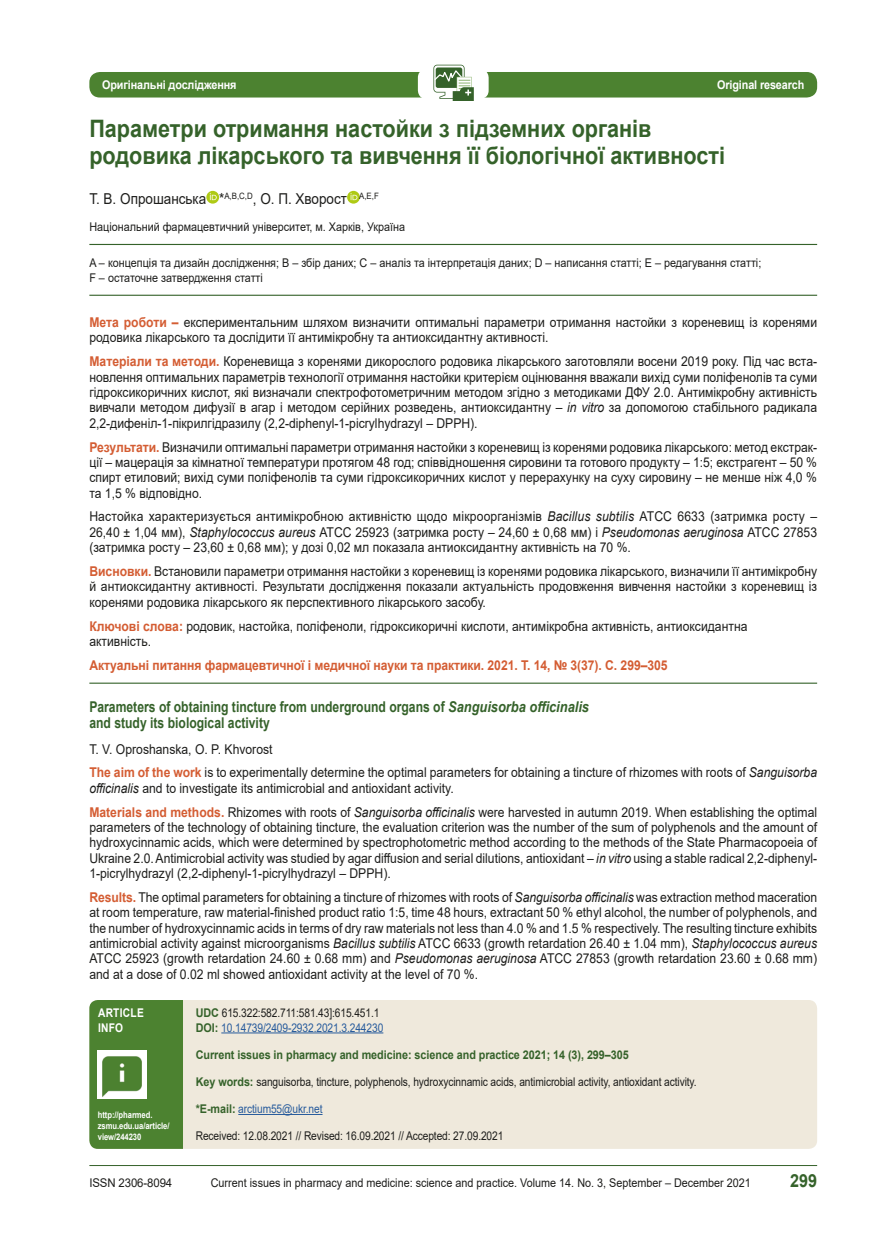
<style>
.page{position:relative;width:881px;height:1234px;background:#fff}
.page>*{position:absolute;margin:0;border:0;box-sizing:border-box;transform-origin:0 0}
.статья{font:700 24px/27.3px "Arial";color:#35622a;scale:.9 1}
.Низ{font:700 18px "Arial";color:#35622a;scale:.9 1}
.автор{font:15px "Arial";color:#1d1d1b;scale:.9 1}
.резюме_назв{font:700 14.85px/16.5px "Arial";color:#35622a;scale:.82 1}
.резюме{font:13.5px/15.3px "Arial";color:#1d1d1b;text-align:justify;scale:.9 1}
.резюме_низ{font:700 13.5px "Arial";letter-spacing:-.005em;color:#d45d33;scale:.9 1}
.резюме_авт{font:13.5px "Arial";color:#1d1d1b;scale:.9 1}
.удк{font:12px "Arial";letter-spacing:-.01em;color:#1d1d1b;scale:.85 1}
.заведение{font:12px/14.7px "Arial";color:#1d1d1b;scale:.9 1}
.Низ-2{font:12px "Arial";color:#1d1d1b;scale:.9 1}
.удк-2{font:700 12px "Arial";letter-spacing:-.005em;color:#35622a;scale:.9 1}
.удк-3{font:12px "Arial";letter-spacing:-.01em;color:#275b9c;scale:.85 1}
.о_статье_верх{font:700 12px "Arial";letter-spacing:-.01em;color:#fff;scale:.9 1}
.Низ-3{font:12px "Arial";color:#1d1d1b;scale:.95 1}
.о_статье_верх-2{font:700 12px/14.9px "Arial";letter-spacing:.025em;color:#fff;scale:.85 1}
.о_статье{font:700 9px/11.2px "Arial";letter-spacing:-.01em;color:#fff;scale:.85 1}
.s1{font-weight:700;color:#d45d33}
.s2{font-style:italic}
.s3{font-weight:700;color:#35622a}
</style>
<div class="page">
<hr style="left:89px;top:1164px;width:727px;height:1px;background:#35622a">
<div style="left:89px;top:72px;width:727px;height:25px;background:#4c8230;border-radius:10px"></div>
<div style="left:417px;top:69px;width:71px;height:30px;background:#fff;border-radius:9px"></div>
<svg style="left:436px;top:64px;width:38px;height:37px"></svg>
<svg style="left:433px;top:65px;width:40px;height:36px"></svg>
<hr style="left:89px;top:244px;width:727px;height:1px;background:#35622a">
<hr style="left:89px;top:294px;width:727px;height:2px;background:#35622a">
<hr style="left:89px;top:682px;width:727px;height:1px;background:#35622a">
<svg style="left:206px;top:191px;width:13px;height:12px"></svg>
<svg style="left:210px;top:193px;width:7px;height:7px"></svg>
<svg style="left:347px;top:191px;width:13px;height:12px"></svg>
<svg style="left:350px;top:193px;width:7px;height:7px"></svg>
<div style="left:89px;top:999px;width:727px;height:149px;background:#efe9dc;border-radius:9px"></div>
<hr style="left:221px;top:1032px;width:162px;height:1px;background:#275b9c">
<hr style="left:238px;top:1113px;width:84px;height:1px;background:#275b9c">
<div style="left:89px;top:999px;width:94px;height:149px;background:#4c8230"></div>
<img style="left:98px;top:1049px;width:48px;height:49px">
<p class="о_статье_верх" style="left:102px;top:76px;width:151px">Оригінальні дослідження</p>
<p class="о_статье_верх" style="left:717px;top:76px;width:98px">Оriginal research</p>
<p class="статья" style="left:89px;top:115px;width:707px">Параметри отримання настойки з підземних органів родовика лікарського та вивчення її біологічної активності</p>
<p class="автор" style="left:89px;top:188px;width:323px">Т. В. Опрошанська *<sup>A,B,C,D</sup>, О. П. Хворост <sup>A,E,F</sup></p>
<p class="заведение" style="left:89px;top:219px;width:352px">Національний фармацевтичний університет, м. Харків, Україна</p>
<p class="заведение" style="left:89px;top:255px;width:747px">A – концепція та дизайн дослідження; B – збір даних; C – аналіз та інтерпретація даних; D – написання статті; E – редагування статті;<br>F – остаточне затвердження статті</p>
<p class="резюме" style="left:89px;top:314px;width:809px"><span class="s1">Мета роботи –</span> експериментальним шляхом визначити оптимальні параметри отримання настойки з кореневищ із коренями родовика лікарського та дослідити її антимікробну та антиоксидантну активності.</p>
<p class="резюме" style="left:89px;top:354px;width:809px"><span class="s1">Матеріали та методи.</span> Кореневища з коренями дикорослого родовика лікарського заготовляли восени 2019 року. Під час вста&shy;новлення оптимальних параметрів технології отримання настойки критерієм оцінювання вважали вихід суми поліфенолів та суми гідроксикоричних кислот, які визначали спектрофотометричним методом згідно з методиками ДФУ 2.0. Антимікробну активність вивчали методом дифузії в агар і методом серійних розведень, антиоксидантну – <span class="s2">in vitro</span> за допомогою стабільного радикала 2,2-дифеніл-1-пікрилгідразилу (2,2-diphenyl-1-picrylhydrazyl – DPPH).</p>
<p class="резюме" style="left:89px;top:439px;width:809px"><span class="s1">Результати.</span> Визначили оптимальні параметри отримання настойки з кореневищ із коренями родовика лікарського: метод екстрак&shy;ції – мацерація за кімнатної температури протягом 48 год; співвідношення сировини та готового продукту – 1:5; екстрагент – 50 % спирт етиловий; вихід суми поліфенолів та суми гідроксикоричних кислот у перерахунку на суху сировину – не менше ніж 4,0 % та 1,5 % відповідно.</p>
<p class="резюме" style="left:89px;top:509px;width:809px">Настойка характеризується антимікробною активністю щодо мікроорганізмів <span class="s2">Bacillus subtilis</span> АТСС 6633 (затримка росту – 26,40 ± 1,04 мм), <span class="s2">Staphylococcus aureus</span> АТСС 25923 (затримка росту – 24,60 ± 0,68 мм) і <span class="s2">Pseudomonas aeruginosa</span> АТСС 27853 (затримка росту – 23,60 ± 0,68 мм); у дозі 0,02 мл показала антиоксидантну активність на 70 %.</p>
<p class="резюме" style="left:89px;top:563px;width:809px"><span class="s1">Висновки.</span> Встановили параметри отримання настойки з кореневищ із коренями родовика лікарського, визначили її антимікробну й антиоксидантну активності. Результати дослідження показали актуальність продовження вивчення настойки з кореневищ із коренями родовика лікарського як перспективного лікарського засобу.</p>
<p class="резюме" style="left:89px;top:618px;width:732px"><span class="s1">Ключові слова:</span> родовик, настойка, поліфеноли, гідроксикоричні кислоти, антимікробна активність, антиоксидантна активність.</p>
<p class="резюме_низ" style="left:89px;top:655px;width:643px">Актуальні питання фармацевтичної і медичної науки та практики. 2021. Т. 14, № 3(37). С. 299–305</p>
<p class="резюме_назв" style="left:89px;top:698px;width:610px">Parameters of obtaining tincture from underground organs of <span class="s2">Sanguisorba officinalis </span>and study its biological activity</p>
<p class="резюме_авт" style="left:89px;top:739px;width:205px">T. V. Oproshanska, O. P. Khvorost</p>
<p class="резюме" style="left:89px;top:764px;width:809px"><span class="s1">The aim of the work</span> is to experimentally determine the optimal parameters for obtaining a tincture of rhizomes with roots of <span class="s2">Sanguisorba officinalis</span> and to investigate its antimicrobial and antioxidant activity.</p>
<p class="резюме" style="left:89px;top:804px;width:809px"><span class="s1">Materials and methods.</span> Rhizomes with roots of <span class="s2">Sanguisorba officinalis</span> were harvested in autumn 2019. When establishing the optimal parameters of the technology of obtaining tincture, the evaluation criterion was the number of the sum of polyphenols and the amount of hydroxycinnamic acids, which were determined by spectrophotometric method according to the methods of the State Pharmacopoeia of Ukraine 2.0.Antimicrobial activity was studied by agar diffusion and serial dilutions, antioxidant – <span class="s2">in vitro</span> using a stable radical 2,2-diphenyl-1-picrylhydrazyl (2,2-diphenyl-1-picrylhydrazyl – DPPH).</p>
<p class="резюме" style="left:89px;top:889px;width:809px"><span class="s1">Results.</span> The optimal parameters for obtaining a tincture of rhizomes with roots of <span class="s2">Sanguisorba officinalis</span> was extraction method maceration at room temperature, raw material-finished product ratio 1:5, time 48 hours, extractant 50 % ethyl alcohol, the number of polyphenols, and the number of hydroxycinnamic acids in terms of dry raw materials not less than 4.0 % and 1.5 % respectively. The resulting tincture exhibits antimicrobial activity against microorganisms <span class="s2">Bacillus subtilis</span> ATCC 6633 (growth retardation 26.40 ± 1.04 mm), <span class="s2">Staphylococcus aureus </span>ATCC 25923 (growth retardation 24.60 ± 0.68 mm) and <span class="s2">Pseudomonas aeruginosa</span> ATCС 27853 (growth retardation 23.60 ± 0.68 mm) and at a dose of 0.02 ml showed antioxidant activity at the level of 70 %.</p>
<p class="удк" style="left:196px;top:1004px;width:217px"><span class="s3">UDC</span> 615.322:582.711:581.43]:615.451.1</p>
<p class="удк-3" style="left:196px;top:1018px;width:222px"><span class="s3">DOI:</span> 10.14739/2409-2932.2021.3.244230</p>
<p class="удк-2" style="left:196px;top:1045px;width:482px">Current issues in pharmacy and medicine: science and practice 2021; 14 (3), 299–305</p>
<p class="удк" style="left:196px;top:1073px;width:590px"><span class="s3">Key words:</span> sanguisorba, tincture, polyphenols, hydroxycinnamic acids, antimicrobial activity, antioxidant activity.</p>
<p class="удк-3" style="left:196px;top:1100px;width:150px"><span class="s3">*E-mail:</span> arctium55@ukr.net</p>
<p class="удк" style="left:196px;top:1127px;width:363px">Received: 12.08.2021 // Revised: 16.09.2021 // Accepted: 27.09.2021</p>
<p class="о_статье_верх-2" style="left:98px;top:1005px;width:55px">ARTICLE<br>INFO</p>
<p class="о_статье" style="left:98px;top:1108px;width:86px">http://pharmed. zsmu.edu.ua/article/ view/244230</p>
<p class="Низ-3" style="left:89px;top:1174px;width:89px">ISSN 2306-8094</p>
<p class="Низ-2" style="left:211px;top:1174px;width:601px">Current issues in pharmacy and medicine: science and practice. Volume 14. No. 3, September – December 2021</p>
<p class="Низ" style="left:789px;top:1167px;width:32px">299</p>
</div>
